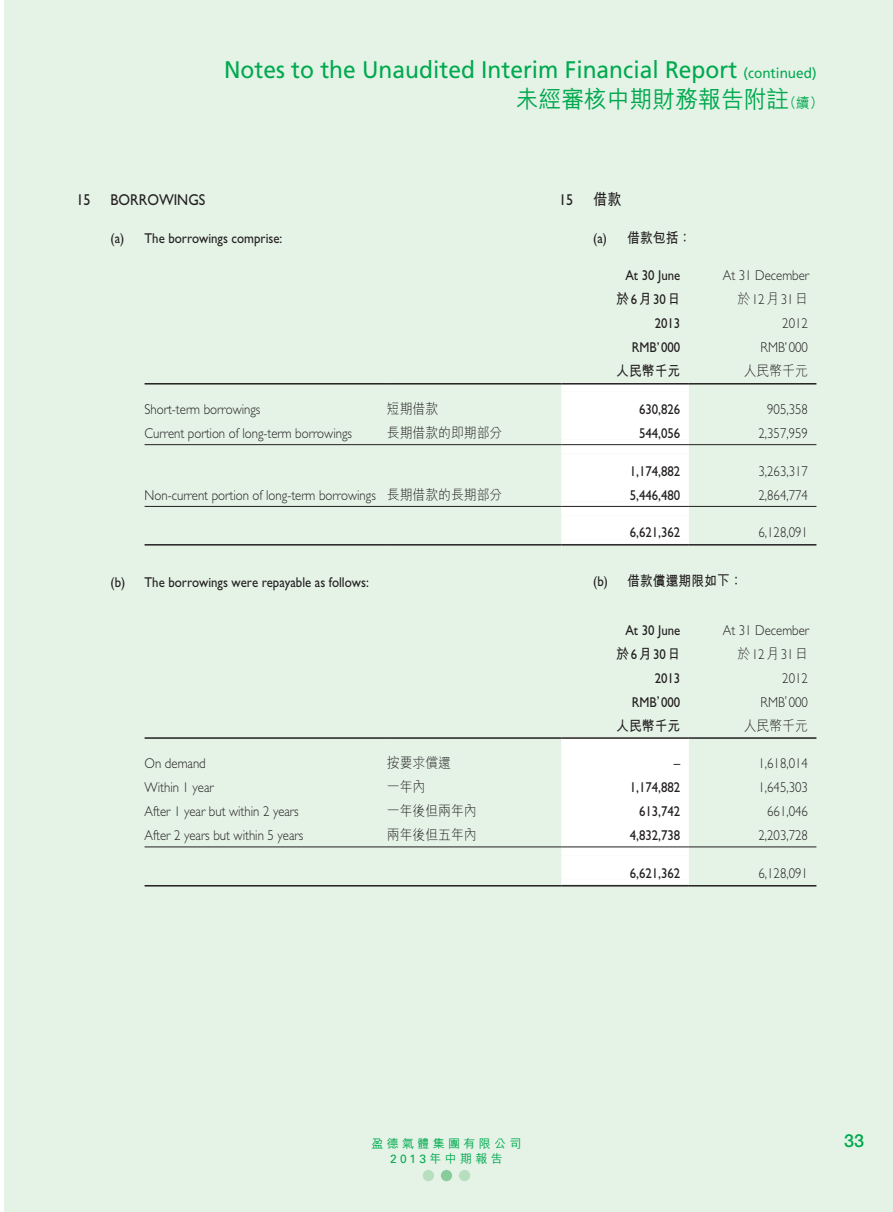
<style>
.page{position:relative;width:893px;height:1212px;background:#fff}
.page>*{position:absolute;margin:0;border:0;box-sizing:border-box;transform-origin:0 0}
.t1{font:24px "Frutiger LT Std";color:#00a94e;scale:.95 1}
.t2{font:500 24px "M Hei HK";color:#00a94e;scale:.95 1}
.t3{font:500 18px "Helvetica Neue LT Std";color:#00a94e}
._3__標題{font:15.75px "Gill Sans Std";color:#231f20;scale:.9 1}
._3__標題-2{font:700 15.75px "M Hei HK";color:#231f20;scale:.9 1}
._1__內文{font:300 14.25px "Gill Sans Std";color:#231f20;scale:.9 1}
._1__內文-2{font:14.25px "Gill Sans Std";color:#231f20;scale:.9 1}
._4__副標題{font:14.25px "Gill Sans Std";color:#231f20;scale:.9 1}
._1__內文-3{font:300 14.25px "M Hei HK";color:#231f20;scale:.9 1}
._1__內文-4{font:700 14.25px "M Hei HK";color:#231f20;scale:.9 1}
._4__副標題-2{font:700 14.25px "M Hei HK";color:#231f20;scale:.9 1}
.t4{font:500 12px "M Hei HK";letter-spacing:.28em;color:#00a94e}
.s1{font-size:14.25px}
.s2{font-family:"Gill Sans Std";font-weight:400}
.s3{font-family:"M Hei HK"}
.s4{font-family:"Univers LT Std";font-weight:400}
</style>
<div class="page">
<div style="left:4px;top:0;width:889px;height:1212px;background:#e5f3e7"></div>
<div style="left:441px;top:1170px;width:11px;height:11px;background:#88cc9c;border-radius:50%"></div>
<div style="left:423px;top:1170px;width:11px;height:11px;background:#b8dec0;border-radius:50%"></div>
<div style="left:459px;top:1170px;width:11px;height:11px;background:#b8dec0;border-radius:50%"></div>
<div style="left:561px;top:384px;width:128px;height:160px;background:#fff"></div>
<hr style="left:145px;top:383px;width:242px;height:1px;background:#231f20">
<hr style="left:387px;top:383px;width:174px;height:1px;background:#231f20">
<hr style="left:561px;top:383px;width:128px;height:1px;background:#231f20">
<hr style="left:689px;top:383px;width:127px;height:1px;background:#231f20">
<hr style="left:145px;top:444px;width:242px;height:1px;background:#231f20">
<hr style="left:387px;top:444px;width:174px;height:1px;background:#231f20">
<hr style="left:561px;top:444px;width:128px;height:1px;background:#231f20">
<hr style="left:689px;top:444px;width:127px;height:1px;background:#231f20">
<hr style="left:145px;top:506px;width:242px;height:1px;background:#231f20">
<hr style="left:387px;top:506px;width:174px;height:1px;background:#231f20">
<hr style="left:561px;top:506px;width:128px;height:1px;background:#231f20">
<hr style="left:689px;top:506px;width:127px;height:1px;background:#231f20">
<hr style="left:145px;top:544px;width:242px;height:1px;background:#231f20">
<hr style="left:387px;top:544px;width:174px;height:1px;background:#231f20">
<hr style="left:561px;top:544px;width:128px;height:1px;background:#231f20">
<hr style="left:689px;top:544px;width:127px;height:1px;background:#231f20">
<div style="left:561px;top:739px;width:128px;height:145px;background:#fff"></div>
<hr style="left:145px;top:737px;width:242px;height:2px;background:#231f20">
<hr style="left:387px;top:737px;width:174px;height:2px;background:#231f20">
<hr style="left:561px;top:737px;width:128px;height:2px;background:#231f20">
<hr style="left:689px;top:737px;width:127px;height:2px;background:#231f20">
<hr style="left:145px;top:846px;width:242px;height:1px;background:#231f20">
<hr style="left:387px;top:846px;width:174px;height:1px;background:#231f20">
<hr style="left:561px;top:846px;width:128px;height:1px;background:#231f20">
<hr style="left:689px;top:846px;width:127px;height:1px;background:#231f20">
<hr style="left:145px;top:885px;width:242px;height:1px;background:#231f20">
<hr style="left:387px;top:885px;width:174px;height:1px;background:#231f20">
<hr style="left:561px;top:885px;width:128px;height:1px;background:#231f20">
<hr style="left:689px;top:885px;width:127px;height:1px;background:#231f20">
<h1 class="t1" style="left:224px;top:56px;width:625px">Notes to the Unaudited Interim Financial Report <span class="s1">(continued)</span></h1>
<h1 class="t2" style="left:516px;top:82px;width:325px">未經審核中期財務報告附註<span class="s1">（續）</span></h1>
<p class="_3__標題" style="left:77px;top:191px;width:17px">15</p>
<p class="_3__標題" style="left:111px;top:191px;width:107px">BORROWINGS</p>
<p class="_4__副標題" style="left:111px;top:230px;width:192px">(a) The borrowings comprise:</p>
<p class="_3__標題" style="left:559px;top:191px;width:17px">15</p>
<p class="_3__標題-2" style="left:593px;top:188px;width:33px">借款</p>
<p class="_4__副標題-2" style="left:593px;top:227px;width:111px"><span class="s2">(a)</span> 借款包括：</p>
<p class="_1__內文-2" style="left:625px;top:267px;width:63px">At 30 June</p>
<p class="_1__內文" style="left:723px;top:268px;width:97px">At 31 December</p>
<p class="_1__內文-4" style="left:616px;top:289px;width:73px">於<span class="s2">6</span>月<span class="s2">30</span>日</p>
<p class="_1__內文" style="left:737px;top:292px;width:80px"><span class="s3">於</span>12<span class="s3">月</span>31<span class="s3">日</span></p>
<p class="_1__內文-2" style="left:655px;top:315px;width:30px">2013</p>
<p class="_1__內文" style="left:782px;top:316px;width:30px">2012</p>
<p class="_1__內文-2" style="left:632px;top:339px;width:56px">RMB’000</p>
<p class="_1__內文" style="left:761px;top:340px;width:54px">RMB’000</p>
<p class="_1__內文-4" style="left:616px;top:361px;width:73px">人民幣千元</p>
<p class="_1__內文-3" style="left:744px;top:364px;width:73px">人民幣千元</p>
<p class="_1__內文" style="left:145px;top:401px;width:130px">Short-term borrowings</p>
<p class="_1__內文-3" style="left:387px;top:401px;width:58px">短期借款</p>
<p class="_1__內文-2" style="left:639px;top:401px;width:47px">630,826</p>
<p class="_1__內文" style="left:767px;top:401px;width:47px">905,358</p>
<p class="_1__內文" style="left:145px;top:425px;width:232px">Current portion of long-term borrowings</p>
<p class="_1__內文-3" style="left:387px;top:425px;width:130px">長期借款的即期部分</p>
<p class="_1__內文-2" style="left:639px;top:425px;width:47px">544,056</p>
<p class="_1__內文" style="left:758px;top:425px;width:56px">2,357,959</p>
<p class="_1__內文-2" style="left:630px;top:463px;width:58px">1,174,882</p>
<p class="_1__內文" style="left:758px;top:463px;width:56px">3,263,317</p>
<p class="_1__內文" style="left:145px;top:487px;width:258px">Non-current portion of long-term borrowings</p>
<p class="_1__內文-3" style="left:387px;top:487px;width:130px">長期借款的長期部分</p>
<p class="_1__內文-2" style="left:630px;top:487px;width:58px">5,446,480</p>
<p class="_1__內文" style="left:758px;top:487px;width:56px">2,864,774</p>
<p class="_1__內文-2" style="left:630px;top:524px;width:58px">6,621,362</p>
<p class="_1__內文" style="left:758px;top:525px;width:56px">6,128,091</p>
<p class="_4__副標題" style="left:111px;top:574px;width:288px">(b) The borrowings were repayable as follows:</p>
<p class="_1__內文-2" style="left:625px;top:622px;width:63px">At 30 June</p>
<p class="_1__內文" style="left:723px;top:622px;width:97px">At 31 December</p>
<p class="_1__內文-4" style="left:616px;top:643px;width:73px">於<span class="s2">6</span>月<span class="s2">30</span>日</p>
<p class="_1__內文" style="left:737px;top:646px;width:80px"><span class="s3">於</span>12<span class="s3">月</span>31<span class="s3">日</span></p>
<p class="_1__內文-2" style="left:655px;top:670px;width:30px">2013</p>
<p class="_1__內文" style="left:782px;top:670px;width:30px">2012</p>
<p class="_1__內文-2" style="left:632px;top:694px;width:56px">RMB’000</p>
<p class="_1__內文" style="left:761px;top:694px;width:54px">RMB’000</p>
<p class="_1__內文-4" style="left:616px;top:715px;width:73px">人民幣千元</p>
<p class="_1__內文-3" style="left:744px;top:718px;width:73px">人民幣千元</p>
<p class="_1__內文" style="left:145px;top:755px;width:70px">On demand</p>
<p class="_1__內文-3" style="left:387px;top:756px;width:73px">按要求償還</p>
<p class="_1__內文-2" style="left:674px;top:755px;width:9px">–</p>
<p class="_1__內文" style="left:758px;top:755px;width:56px">1,618,014</p>
<p class="_1__內文" style="left:145px;top:779px;width:78px">Within 1 year</p>
<p class="_1__內文-3" style="left:387px;top:780px;width:44px">一年內</p>
<p class="_1__內文-2" style="left:630px;top:779px;width:58px">1,174,882</p>
<p class="_1__內文" style="left:758px;top:779px;width:56px">1,645,303</p>
<p class="_1__內文" style="left:145px;top:803px;width:173px">After 1 year but within 2 years</p>
<p class="_1__內文-3" style="left:387px;top:804px;width:101px">一年後但兩年內</p>
<p class="_1__內文-2" style="left:639px;top:803px;width:47px">613,742</p>
<p class="_1__內文" style="left:767px;top:803px;width:47px">661,046</p>
<p class="_1__內文" style="left:145px;top:827px;width:178px">After 2 years but within 5 years</p>
<p class="_1__內文-3" style="left:387px;top:828px;width:101px">兩年後但五年內</p>
<p class="_1__內文-2" style="left:630px;top:827px;width:58px">4,832,738</p>
<p class="_1__內文" style="left:758px;top:827px;width:56px">2,203,728</p>
<p class="_1__內文-2" style="left:630px;top:865px;width:58px">6,621,362</p>
<p class="_1__內文" style="left:758px;top:865px;width:56px">6,128,091</p>
<p class="_4__副標題-2" style="left:593px;top:571px;width:168px"><span class="s2">(b)</span> 借款償還期限如下：</p>
<p class="t4" style="left:371px;top:1134px;width:152px">盈德氣體集團有限公司</p>
<p class="t3" style="left:844px;top:1129px;width:22px">33</p>
<p class="t4" style="left:390px;top:1149px;width:114px"><span class="s4">2013</span>年中期報告</p>
</div>
